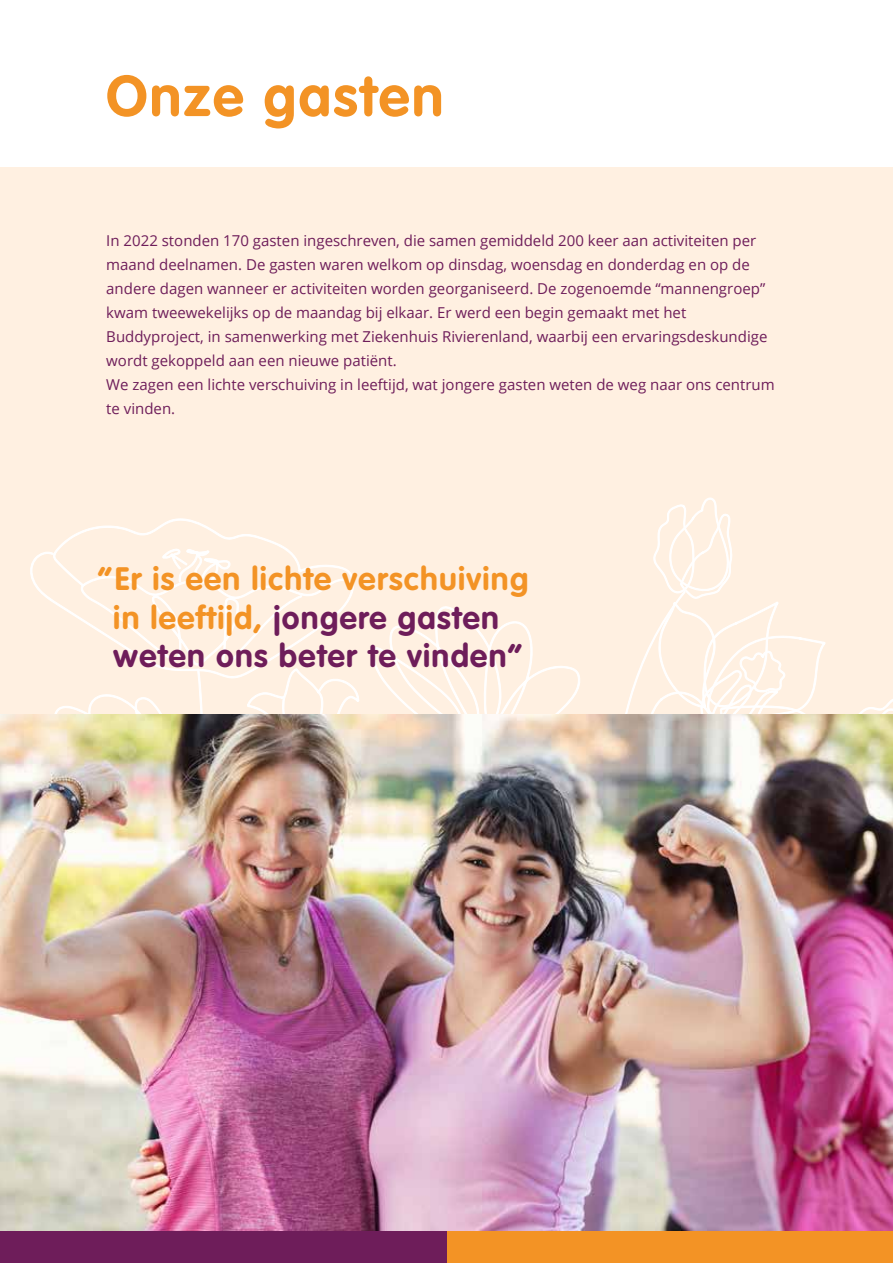
<style>
.page{position:relative;width:893px;height:1263px;background:#fff}
.page>*{position:absolute;margin:0;border:0;box-sizing:border-box;transform-origin:0 0}
.t1{font:700 56.85px "VAG Rounded Std";letter-spacing:.04em;color:#f39325}
.t2{font:700 31.95px/38.4px "VAG Rounded Std";letter-spacing:.04em;color:#f39325;text-align:center}
.t3{font:15px/24px "Open Sans";color:#6e1d5a}
.s1{color:#6e1d5a}
</style>
<div class="page">
<div style="left:0;top:168px;width:893px;height:1095px;background:#fff0e1"></div>
<svg style="left:34px;top:518px;width:325px;height:196px"></svg>
<svg style="left:372px;top:497px;width:521px;height:217px"></svg>
<div style="left:446px;top:1230px;width:447px;height:33px;background:#f39325"></div>
<div style="left:0;top:1230px;width:446px;height:33px;background:#6e1d5a"></div>
<img style="left:0;top:714px;width:893px;height:516px">
<h1 class="t1" style="left:106px;top:72px;width:339px">Onze gasten</h1>
<p class="t3" style="left:106px;top:230px;width:670px">In 2022 stonden 170 gasten ingeschreven, die samen gemiddeld 200 keer aan activiteiten per maand deelnamen. De gasten waren welkom op dinsdag, woensdag en donderdag en op de andere dagen wanneer er activiteiten worden georganiseerd. De zogenoemde “mannengroep” kwam tweewekelijks op de maandag bij elkaar. Er werd een begin gemaakt met het Buddyproject, in samenwerking met Ziekenhuis Rivierenland, waarbij een ervaringsdeskundige wordt gekoppeld aan een nieuwe patiënt.<br>We zagen een lichte verschuiving in leeftijd, wat jongere gasten weten de weg naar ons centrum te vinden.</p>
<h2 class="t2" style="left:98px;top:562px;width:432px">“ Er is een lichte verschuiving in leeftijd, <span class="s1">jongere gasten weten ons beter te vinden”</span></h2>
</div>
